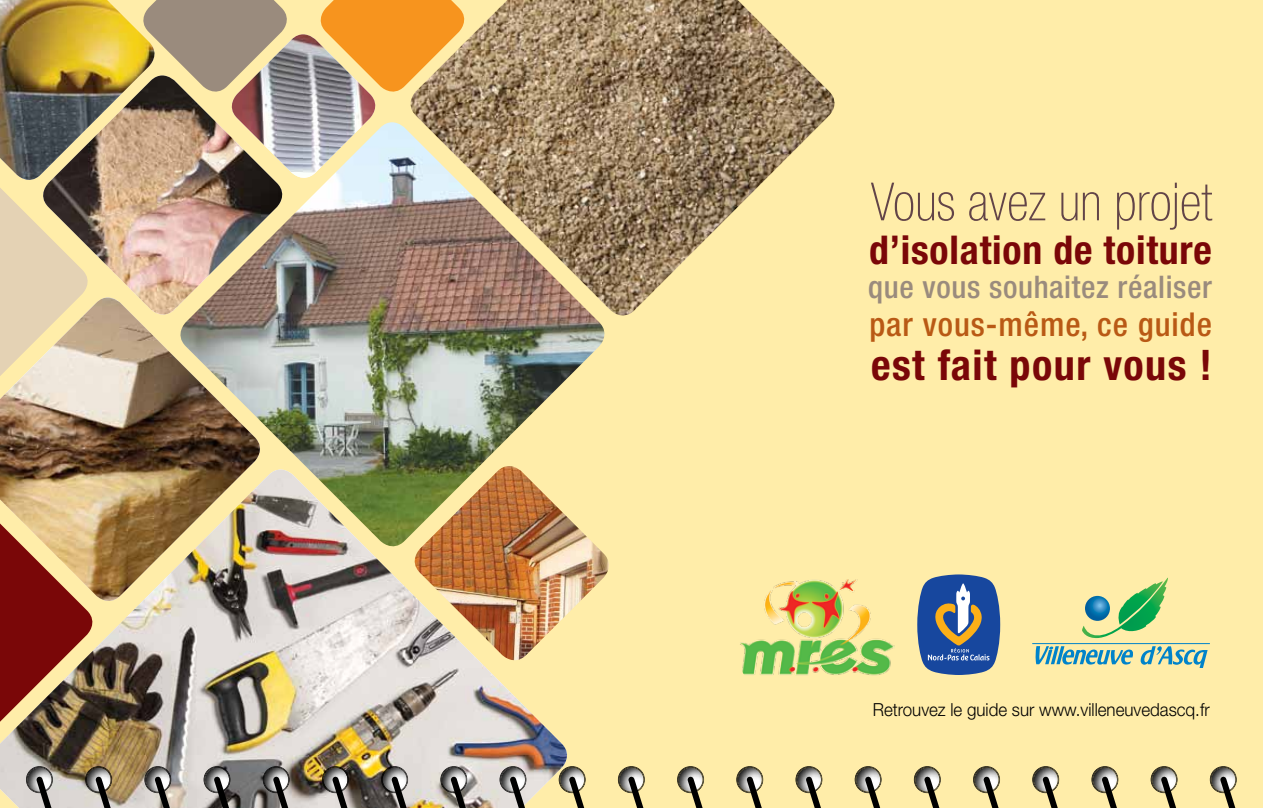
<style>
.page{position:relative;width:1263px;height:808px;background:#ffeda9}
.page>*{position:absolute;margin:0;border:0;box-sizing:border-box;transform-origin:0 0}
.t1{font:100 condensed 52.65px "Helvetica Neue";color:#624448}
.t2{font:700 condensed 42.15px "Helvetica Neue";letter-spacing:.035em;color:#7a0708}
.t3{font:700 condensed 39.75px "Helvetica Neue";letter-spacing:.02em;color:#7a0708}
.t4{font:500 condensed 33px "Helvetica Neue";letter-spacing:.03em;color:#b95915}
.t5{font:500 condensed 31.2px "Helvetica Neue";letter-spacing:.02em;color:#9a8b7d}
.t6{font:300 18px "Helvetica Neue";color:#000;scale:.94 1}
</style>
<div class="page">
<svg style="left:917px;top:574px;width:83px;height:101px;background:#58719a"></svg>
<hr style="left:1032px;top:643px;width:178px;height:1px;background:#0083ca">
<svg style="left:1082px;top:578px;width:86px;height:61px"></svg>
<svg style="left:1035px;top:646px;width:98px;height:18px"></svg>
<svg style="left:1140px;top:646px;width:67px;height:22px"></svg>
<img style="left:740px;top:579px;width:155px;height:97px">
<img style="left:273px;top:322px;width:332px;height:141px">
<img style="left:117px;top:469px;width:450px;height:339px">
<img style="left:471px;top:0;width:364px;height:322px">
<img style="left:0;top:0;width:471px;height:434px">
<img style="left:0;top:0;width:161px;height:187px">
<img style="left:0;top:297px;width:267px;height:311px">
<svg style="left:36px;top:69px;width:253px;height:6px"></svg>
<img style="left:36px;top:75px;width:253px;height:246px">
<img style="left:408px;top:466px;width:201px;height:201px">
<img style="left:0;top:465px;width:117px;height:343px">
<svg style="left:144px;top:764px;width:30px;height:2px"></svg>
<svg style="left:144px;top:766px;width:32px;height:42px"></svg>
<svg style="left:203px;top:764px;width:30px;height:30px"></svg>
<svg style="left:204px;top:766px;width:31px;height:42px"></svg>
<svg style="left:262px;top:764px;width:30px;height:30px"></svg>
<svg style="left:263px;top:766px;width:31px;height:42px"></svg>
<svg style="left:321px;top:764px;width:30px;height:30px"></svg>
<svg style="left:322px;top:766px;width:32px;height:42px"></svg>
<svg style="left:380px;top:764px;width:30px;height:30px"></svg>
<svg style="left:381px;top:766px;width:32px;height:42px"></svg>
<svg style="left:440px;top:764px;width:30px;height:2px"></svg>
<svg style="left:440px;top:766px;width:32px;height:42px"></svg>
<svg style="left:499px;top:764px;width:30px;height:2px"></svg>
<svg style="left:499px;top:766px;width:32px;height:42px"></svg>
<svg style="left:558px;top:764px;width:9px;height:30px"></svg>
<svg style="left:559px;top:766px;width:27px;height:42px"></svg>
<svg style="left:618px;top:766px;width:27px;height:42px"></svg>
<svg style="left:677px;top:766px;width:27px;height:42px"></svg>
<svg style="left:736px;top:766px;width:28px;height:42px"></svg>
<svg style="left:795px;top:766px;width:28px;height:42px"></svg>
<svg style="left:855px;top:766px;width:27px;height:42px"></svg>
<svg style="left:914px;top:766px;width:27px;height:42px"></svg>
<svg style="left:973px;top:766px;width:27px;height:42px"></svg>
<svg style="left:1032px;top:766px;width:28px;height:42px"></svg>
<svg style="left:1091px;top:766px;width:28px;height:42px"></svg>
<svg style="left:1151px;top:766px;width:27px;height:42px"></svg>
<svg style="left:1210px;top:766px;width:27px;height:42px"></svg>
<h1 class="t1" style="left:871px;top:172px;width:343px">Vous avez un projet</h1>
<h3 class="t3" style="left:869px;top:226px;width:344px">d’isolation de toiture</h3>
<h3 class="t5" style="left:868px;top:268px;width:345px">que vous souhaitez réaliser</h3>
<h3 class="t4" style="left:869px;top:305px;width:344px">par vous-même, ce guide</h3>
<h2 class="t2" style="left:871px;top:339px;width:342px">est fait pour vous !</h2>
<p class="t6" style="left:873px;top:698px;width:360px">Retrouvez le guide sur www.villeneuvedascq.fr</p>
</div>
